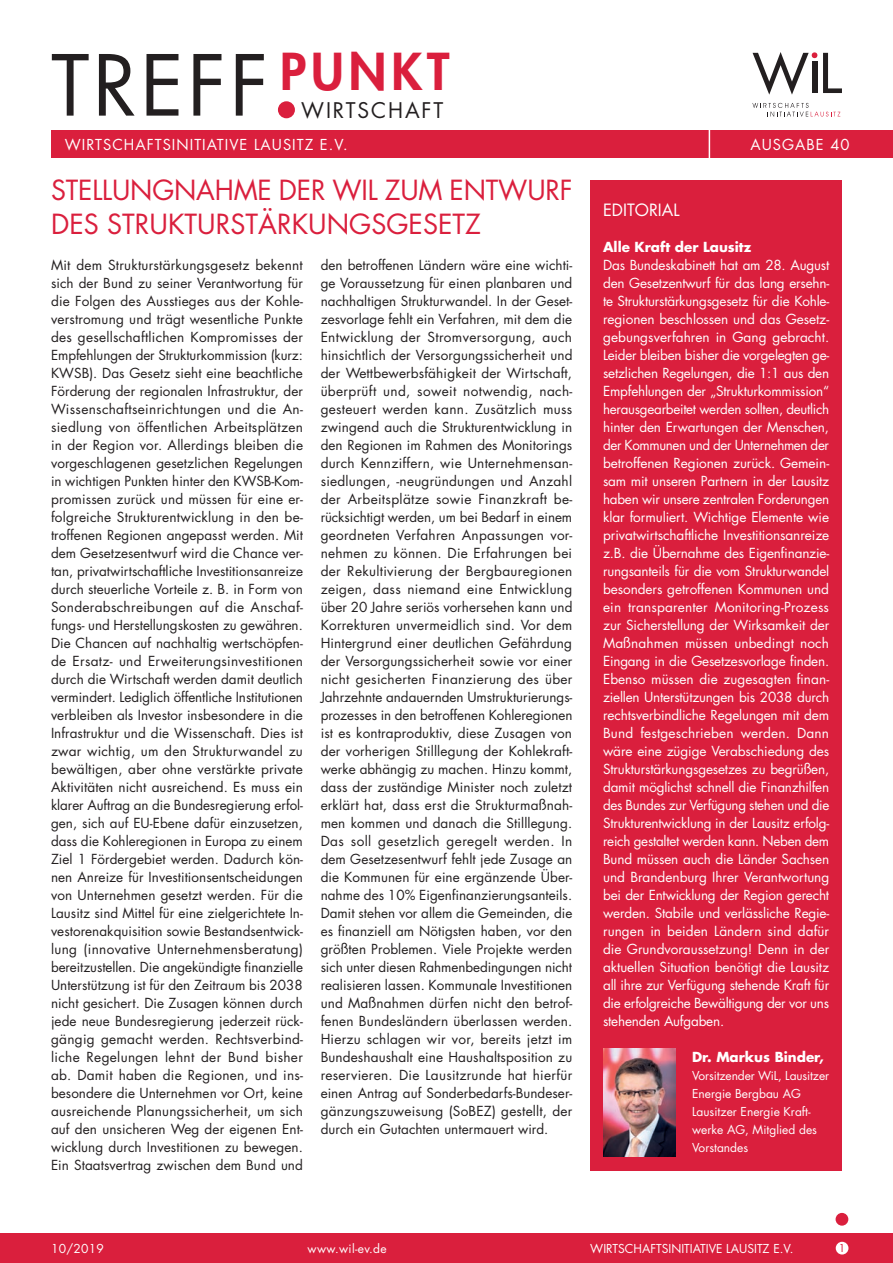
<style>
.page{position:relative;width:893px;height:1263px;background:#fff}
.page>*{position:absolute;margin:0;border:0;box-sizing:border-box;transform-origin:0 0}
.t1{font:81.75px "Futura";letter-spacing:.04em;color:#231f20}
.t2{font:800 49.5px "Futura";letter-spacing:.1em;color:#da1f3d}
.Überschrift{font:27px/34.5px "Futura";letter-spacing:-.005em;color:#da1f3d}
.t3{font:21px "Futura";letter-spacing:.09em;color:#231f20}
.Fließtext_weiß{font:16.5px "Futura";color:#fff}
.t4{font:14.7px "Futura";letter-spacing:.07em;color:#fff}
.Fließtext_schwarz{font:13.5px/18px "Futura";letter-spacing:.005em;color:#231f20;text-align:justify}
.Fließtext_weiß-2{font:13.5px/18px "Futura";letter-spacing:-.02em;color:#fff;text-align:justify}
.Fließtext_weiß-3{font:700 13.5px "Futura";color:#fff}
.Fließtext_weiß-4{font:12px/18px "Futura";color:#fff}
.Fließtext_weiß-5{font:12px "Futura";letter-spacing:.025em;color:#fff}
.t5{font:10.5px "Futura";color:#da1f3d}
</style>
<div class="page">
<div style="left:0;top:1233px;width:893px;height:30px;background:#da1f3d"></div>
<div style="left:836px;top:1242px;width:12px;height:12px;background:#fff;border-radius:50%"></div>
<div style="left:836px;top:1213px;width:12px;height:13px;background:#da1f3d;border-radius:50%"></div>
<div style="left:51px;top:130px;width:842px;height:28px;background:#da1f3d"></div>
<div style="left:590px;top:180px;width:252px;height:990px;background:#da1f3d"></div>
<hr style="left:709px;top:129px;width:1px;height:30px;background:#fff">
<div style="left:278px;top:101px;width:17px;height:17px;background:#da1f3d;border-radius:50%"></div>
<svg style="left:823px;top:53px;width:19px;height:40px"></svg>
<svg style="left:753px;top:52px;width:64px;height:43px"></svg>
<svg style="left:752px;top:103px;width:88px;height:14px"></svg>
<img style="left:603px;top:1048px;width:72px;height:108px">
<p class="t1" style="left:51px;top:33px;width:219px">TREFF</p>
<p class="t2" style="left:280px;top:40px;width:171px">PUNKT</p>
<p class="t3" style="left:301px;top:97px;width:144px">WIRTSCHAFT</p>
<p class="t4" style="left:65px;top:135px;width:284px">WIRTSCHAFTSINITIATIVE LAUSITZ E.V.</p>
<p class="t4" style="left:750px;top:135px;width:100px">AUSGABE 40</p>
<p class="Überschrift" style="left:51px;top:173px;width:523px">STELLUNGNAHME DER WIL ZUM ENTWURF<br>DES STRUKTURSTÄRKUNGSGESETZ</p>
<p class="Fließtext_schwarz" style="left:321px;top:256px;width:253px">den betroffenen Ländern wäre eine wichti&shy;ge Voraussetzung für einen planbaren und nachhaltigen Strukturwandel. In der Geset&shy;zesvorlage fehlt ein Verfahren, mit dem die Entwicklung der Stromversorgung, auch hinsichtlich der Versorgungssicherheit und der Wettbewerbsfähigkeit der Wirtschaft, überprüft und, soweit notwendig, nach&shy;gesteuert werden kann. Zusätzlich muss zwingend auch die Strukturentwicklung in den Regionen im Rahmen des Monitorings durch Kennziffern, wie Unternehmensan&shy;siedlungen, -neugründungen und Anzahl der Arbeitsplätze sowie Finanzkraft be&shy;rücksichtigt werden, um bei Bedarf in einem geordneten Verfahren Anpassungen vor&shy;nehmen zu können. Die Erfahrungen bei der Rekultivierung der Bergbauregionen zeigen, dass niemand eine Entwicklung über 20 Jahre seriös vorhersehen kann und Korrekturen unvermeidlich sind. Vor dem Hintergrund einer deutlichen Gefährdung der Versorgungssicherheit sowie vor einer nicht gesicherten Finanzierung des über Jahrzehnte andauernden Umstrukturierungs&shy;prozesses in den betroffenen Kohleregionen ist es kontraproduktiv, diese Zusagen von der vorherigen Stilllegung der Kohlekraft&shy;werke abhängig zu machen. Hinzu kommt, dass der zuständige Minister noch zuletzt erklärt hat, dass erst die Strukturmaßnah&shy;men kommen und danach die Stilllegung.<br>Das soll gesetzlich geregelt werden. In dem Gesetzesentwurf fehlt jede Zusage an die Kommunen für eine ergänzende Über&shy;nahme des 10% Eigenfinanzierungsanteils.<br>Damit stehen vor allem die Gemeinden, die es finanziell am Nötigsten haben, vor den größten Problemen. Viele Projekte werden sich unter diesen Rahmenbedingungen nicht realisieren lassen. Kommunale Investitionen und Maßnahmen dürfen nicht den betrof&shy;fenen Bundesländern überlassen werden.<br>Hierzu schlagen wir vor, bereits jetzt im Bundeshaushalt eine Haushaltsposition zu reservieren. Die Lausitzrunde hat hierfür einen Antrag auf Sonderbedarfs-Bundeser&shy;gänzungszuweisung (SoBEZ) gestellt, der durch ein Gutachten untermauert wird.</p>
<p class="Fließtext_schwarz" style="left:51px;top:256px;width:254px">Mit dem Strukturstärkungsgesetz bekennt sich der Bund zu seiner Verantwortung für die Folgen des Ausstieges aus der Kohle&shy;verstromung und trägt wesentliche Punkte des gesellschaftlichen Kompromisses der Empfehlungen der Strukturkommission (kurz:<br>KWSB). Das Gesetz sieht eine beachtliche Förderung der regionalen Infrastruktur, der Wissenschaftseinrichtungen und die An&shy;siedlung von öffentlichen Arbeitsplätzen in der Region vor. Allerdings bleiben die vorgeschlagenen gesetzlichen Regelungen in wichtigen Punkten hinter den KWSB-Kom&shy;promissen zurück und müssen für eine er&shy;folgreiche Strukturentwicklung in den be&shy;troffenen Regionen angepasst werden. Mit dem Gesetzesentwurf wird die Chance ver&shy;tan, privatwirtschaftliche Investitionsanreize durch steuerliche Vorteile z. B. in Form von Sonderabschreibungen auf die Anschaf&shy;fungs- und Herstellungskosten zu gewähren.<br>Die Chancen auf nachhaltig wertschöpfen&shy;de Ersatz- und Erweiterungsinvestitionen durch die Wirtschaft werden damit deutlich vermindert. Lediglich öffentliche Institutionen verbleiben als Investor insbesondere in die Infrastruktur und die Wissenschaft. Dies ist zwar wichtig, um den Strukturwandel zu bewältigen, aber ohne verstärkte private Aktivitäten nicht ausreichend. Es muss ein klarer Auftrag an die Bundesregierung erfol&shy;gen, sich auf EU-Ebene dafür einzusetzen, dass die Kohleregionen in Europa zu einem Ziel 1 Fördergebiet werden. Dadurch kön&shy;nen Anreize für Investitionsentscheidungen von Unternehmen gesetzt werden. Für die Lausitz sind Mittel für eine zielgerichtete In&shy;vestorenakquisition sowie Bestandsentwick&shy;lung (innovative Unternehmensberatung) bereitzustellen. Die angekündigte finanzielle Unterstützung ist für den Zeitraum bis 2038 nicht gesichert. Die Zusagen können durch jede neue Bundesregierung jederzeit rück&shy;gängig gemacht werden. Rechtsverbind&shy;liche Regelungen lehnt der Bund bisher ab. Damit haben die Regionen, und ins&shy;besondere die Unternehmen vor Ort, keine ausreichende Planungssicherheit, um sich auf den unsicheren Weg der eigenen Ent&shy;wicklung durch Investitionen zu bewegen.<br>Ein Staatsvertrag zwischen dem Bund und</p>
<p class="Fließtext_weiß" style="left:603px;top:199px;width:78px">EDITORIAL</p>
<p class="Fließtext_weiß-3" style="left:603px;top:238px;width:150px">Alle Kraft der Lausitz</p>
<p class="Fließtext_weiß-2" style="left:603px;top:256px;width:228px">Das Bundeskabinett hat am 28. August den Gesetzentwurf für das lang ersehn&shy;te Strukturstärkungsgesetz für die Kohle&shy;regionen beschlossen und das Gesetz&shy;gebungsverfahren in Gang gebracht.<br>Leider bleiben bisher die vorgelegten ge&shy;setzlichen Regelungen, die 1:1 aus den Empfehlungen der „Strukturkommission“ herausgearbeitet werden sollten, deutlich hinter den Erwartungen der Menschen, der Kommunen und der Unternehmen der betroffenen Regionen zurück. Gemein&shy;sam mit unseren Partnern in der Lausitz haben wir unsere zentralen Forderungen klar formuliert. Wichtige Elemente wie privatwirtschaftliche Investitionsanreize z.B. die Übernahme des Eigenfinanzie&shy;rungsanteils für die vom Strukturwandel besonders getroffenen Kommunen und ein transparenter Monitoring-Prozess zur Sicherstellung der Wirksamkeit der Maßnahmen müssen unbedingt noch Eingang in die Gesetzesvorlage finden.<br>Ebenso müssen die zugesagten finan&shy;ziellen Unterstützungen bis 2038 durch rechtsverbindliche Regelungen mit dem Bund festgeschrieben werden. Dann wäre eine zügige Verabschiedung des Strukturstärkungsgesetzes zu begrüßen, damit möglichst schnell die Finanzhilfen des Bundes zur Verfügung stehen und die Strukturentwicklung in der Lausitz erfolg&shy;reich gestaltet werden kann. Neben dem Bund müssen auch die Länder Sachsen und Brandenburg Ihrer Verantwortung bei der Entwicklung der Region gerecht werden. Stabile und verlässliche Regie&shy;rungen in beiden Ländern sind dafür die Grundvoraussetzung! Denn in der aktuellen Situation benötigt die Lausitz all ihre zur Verfügung stehende Kraft für die erfolgreiche Bewältigung der vor uns stehenden Aufgaben.</p>
<p class="Fließtext_weiß-3" style="left:692px;top:1048px;width:133px">Dr. Markus Binder,</p>
<p class="Fließtext_weiß-4" style="left:692px;top:1067px;width:139px">Vorsitzender WiL, Lausitzer<br>Energie Bergbau AG</p>
<p class="Fließtext_weiß-4" style="left:692px;top:1103px;width:126px">Lausitzer Energie Kraft&shy;werke AG, Mitglied des<br>Vorstandes</p>
<p class="Fließtext_weiß-4" style="left:51px;top:1239px;width:54px">10/2019</p>
<p class="Fließtext_weiß-5" style="left:308px;top:1240px;width:81px">www.wil-ev.de</p>
<p class="Fließtext_weiß-4" style="left:590px;top:1239px;width:205px">WIRTSCHAFTSINITIATIVE LAUSITZ E.V.</p>
<p class="t5" style="left:839px;top:1241px;width:8px">1</p>
</div>
